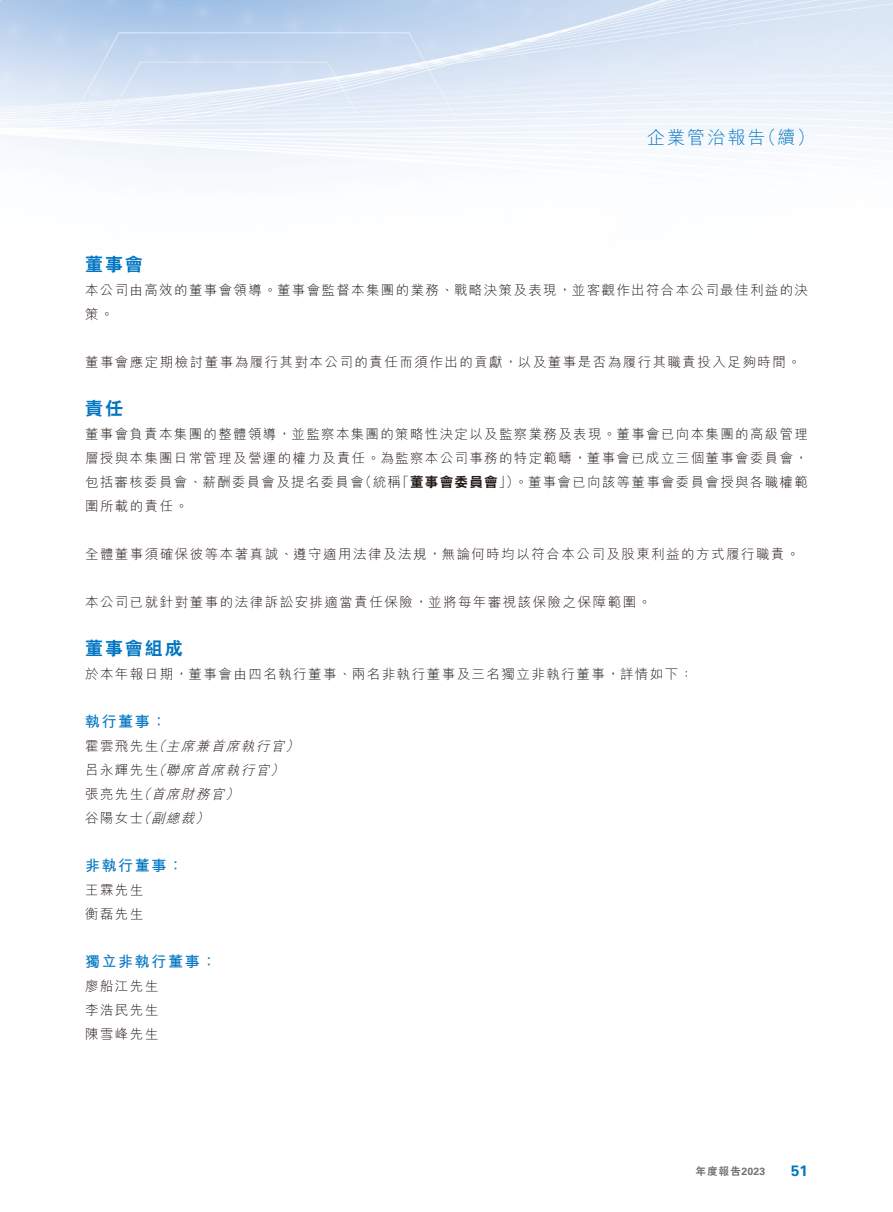
<style>
.page{position:relative;width:893px;height:1212px;background:#fff}
.page>*{position:absolute;margin:0;border:0;box-sizing:border-box;transform-origin:0 0}
.t1{font:800 18px "C Hei 2 HK";letter-spacing:.11em;color:#0075c1}
.t2{font:300 18px "M Hei HK";letter-spacing:.115em;color:#0075c1}
.t3{font:700 15px "M Hei HK";letter-spacing:.11em;color:#0075c1}
.t4{font:700 15px "Univers";color:#0075c1}
.t5{font:300 13.5px/24px "M Hei HK";letter-spacing:.11em;color:#231916}
.t6{font:italic 300 13.5px/24px "M Hei HK";color:#231916}
.t7{font:800 10.5px "C Hei 2 HK";color:#727272}
.s1{font-family:"C Hei 2 HK";font-weight:800}
.s2{font-style:normal}
.s3{font-family:"Univers";font-weight:700}
</style>
<div class="page">
<img style="left:0;top:0;width:893px;height:171px">
<h1 class="t2" style="left:647px;top:124px;width:169px">企業管治報告（續）</h1>
<h1 class="t1" style="left:85px;top:252px;width:59px">董事會</h1>
<p class="t5" style="left:85px;top:278px;width:724px">本公司由高效的董事會領導。董事會監督本集團的業務、戰略決策及表現，並客觀作出符合本公司最佳利益的決策。</p>
<p class="t5" style="left:85px;top:350px;width:717px">董事會應定期檢討董事為履行其對本公司的責任而須作出的貢獻，以及董事是否為履行其職責投入足夠時間。</p>
<h1 class="t1" style="left:85px;top:396px;width:39px">責任</h1>
<p class="t5" style="left:85px;top:422px;width:725px;text-align:justify">董事會負責本集團的整體領導，並監察本集團的策略性決定以及監察業務及表現。董事會已向本集團的高級管理層授與本集團日常管理及營運的權力及責任。為監察本公司事務的特定範疇，董事會已成立三個董事會委員會，包括審核委員會、薪酬委員會及提名委員會（統稱「<span class="s1">董事會委員會</span>」）。董事會已向該等董事會委員會授與各職權範圍所載的責任。</p>
<p class="t5" style="left:85px;top:542px;width:716px">全體董事須確保彼等本著真誠、遵守適用法律及法規，無論何時均以符合本公司及股東利益的方式履行職責。</p>
<p class="t5" style="left:85px;top:590px;width:568px">本公司已就針對董事的法律訴訟安排適當責任保險，並將每年審視該保險之保障範圍。</p>
<h1 class="t1" style="left:85px;top:636px;width:99px">董事會組成</h1>
<p class="t5" style="left:85px;top:662px;width:610px">於本年報日期，董事會由四名執行董事、兩名非執行董事及三名獨立非執行董事，詳情如下：</p>
<p class="t3" style="left:85px;top:711px;width:83px">執行董事：</p>
<p class="t6" style="left:85px;top:734px;width:220px"><span class="s2">霍雲飛先生</span>（主席兼首席執行官）<span class="s2">呂永輝先生</span>（聯席首席執行官）<span class="s2">張亮先生</span>（首席財務官）<br><span class="s2">谷陽女士</span>（副總裁）</p>
<p class="t3" style="left:85px;top:855px;width:100px">非執行董事：</p>
<p class="t5" style="left:85px;top:878px;width:60px">王霖先生衡磊先生</p>
<p class="t3" style="left:85px;top:951px;width:133px">獨立非執行董事：</p>
<p class="t5" style="left:85px;top:974px;width:75px;text-align:justify">廖船江先生李浩民先生陳雪峰先生</p>
<p class="t7" style="left:695px;top:1164px;width:72px">年度報告<span class="s3">2023</span></p>
<p class="t4" style="left:791px;top:1162px;width:18px">51</p>
</div>
